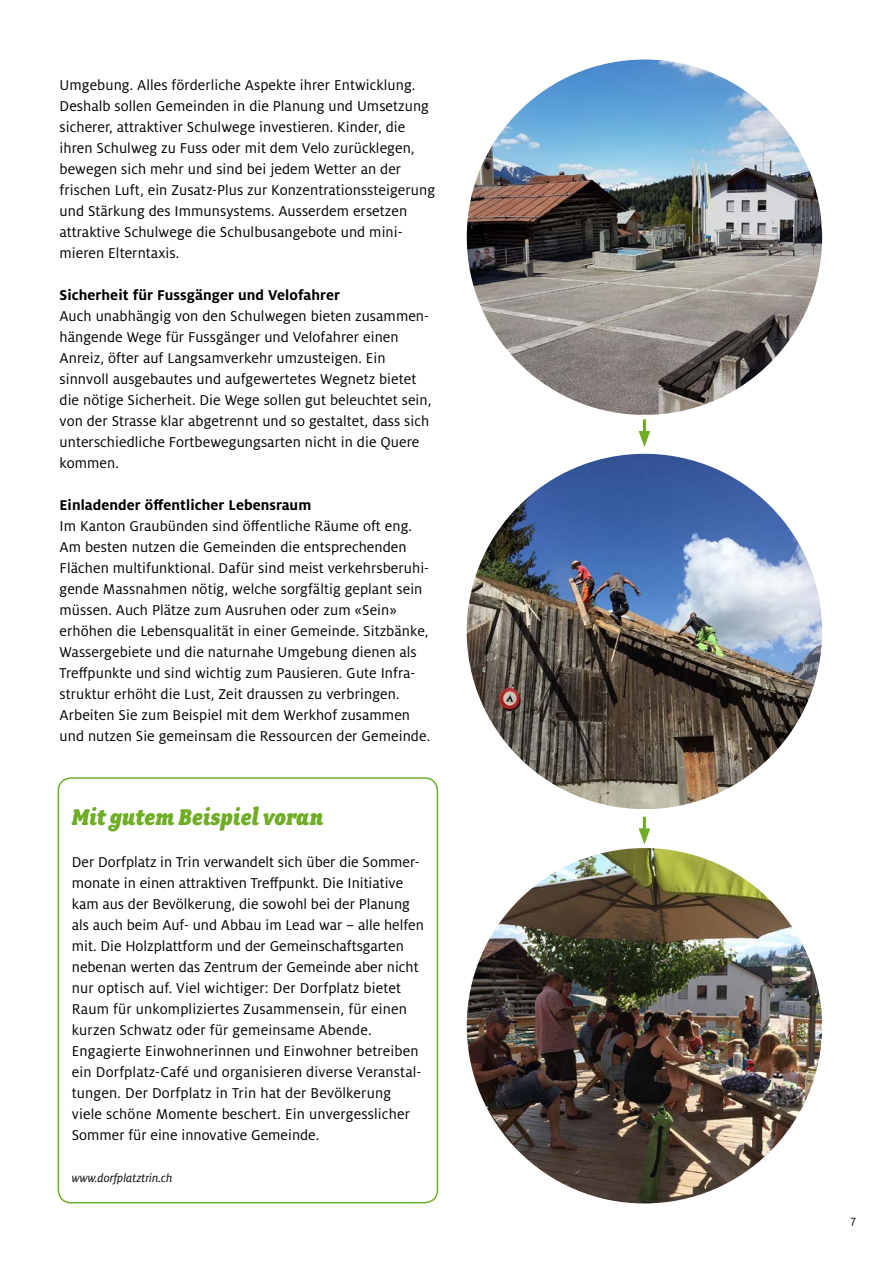
<style>
.page{position:relative;width:893px;height:1263px;background:#fff}
.page>*{position:absolute;margin:0;border:0;box-sizing:border-box;transform-origin:0 0}
.t1{font:italic 900 25.5px "Fairplex Narrow";letter-spacing:.01em;color:#6ead25}
.t2{font:15.75px/21px "Milo OT";letter-spacing:.005em;color:#000}
.t3{font:700 15.75px "Milo OT";letter-spacing:.005em;color:#000}
.t4{font:italic 12.75px "Milo OT";color:#000}
.t5{font:12.75px "Milo OT";color:#000}
</style>
<div class="page">
<img style="left:467px;top:60px;width:355px;height:355px;border-radius:176px">
<img style="left:467px;top:454px;width:355px;height:355px;border-radius:176px">
<img style="left:467px;top:848px;width:355px;height:355px;border-radius:178px">
<div style="left:58px;top:777px;width:380px;height:426px;border:2px solid #6ead25;border-radius:13px"></div>
<hr style="left:643px;top:419px;width:3px;height:18px;background:#6ead25">
<svg style="left:639px;top:431px;width:11px;height:16px"></svg>
<hr style="left:643px;top:817px;width:3px;height:17px;background:#6ead25">
<svg style="left:639px;top:828px;width:11px;height:16px"></svg>
<p class="t2" style="left:60px;top:75px;width:377px">Umgebung. Alles förderliche Aspekte ihrer Entwicklung.<br>Deshalb sollen Gemeinden in die Planung und Umsetzung sicherer, attraktiver Schulwege investieren. Kinder, die ihren Schulweg zu Fuss oder mit dem Velo zurücklegen, bewegen sich mehr und sind bei jedem Wetter an der frischen Luft, ein Zusatz-Plus zur Konzentrationssteigerung und Stärkung des Immunsystems. Ausserdem ersetzen attraktive Schulwege die Schulbusangebote und mini&shy;mieren Elterntaxis.</p>
<p class="t3" style="left:60px;top:286px;width:282px">Sicherheit für Fussgänger und Velofahrer</p>
<p class="t2" style="left:60px;top:306px;width:374px">Auch unabhängig von den Schulwegen bieten zusammen&shy;hängende Wege für Fussgänger und Velofahrer einen Anreiz, öfter auf Langsamverkehr umzusteigen. Ein sinnvoll ausgebautes und aufgewertetes Wegnetz bietet die nötige Sicherheit. Die Wege sollen gut beleuchtet sein, von der Strasse klar abgetrennt und so gestaltet, dass sich unterschiedliche Fortbewegungsarten nicht in die Quere kommen.</p>
<p class="t3" style="left:60px;top:496px;width:253px">Einladender öffentlicher Lebensraum</p>
<p class="t2" style="left:60px;top:516px;width:372px">Im Kanton Graubünden sind öffentliche Räume oft eng.<br>Am besten nutzen die Gemeinden die entsprechenden Flächen multifunktional. Dafür sind meist verkehrsberuhi&shy;gende Massnahmen nötig, welche sorgfältig geplant sein müssen. Auch Plätze zum Ausruhen oder zum «Sein» erhöhen die Lebensqualität in einer Gemeinde. Sitzbänke, Wassergebiete und die naturnahe Umgebung dienen als Treffpunkte und sind wichtig zum Pausieren. Gute Infra&shy;struktur erhöht die Lust, Zeit draussen zu verbringen.<br>Arbeiten Sie zum Beispiel mit dem Werkhof zusammen und nutzen Sie gemeinsam die Ressourcen der Gemeinde.</p>
<h1 class="t1" style="left:72px;top:802px;width:253px">Mit gutem Beispiel voran</h1>
<p class="t2" style="left:72px;top:852px;width:354px">Der Dorfplatz in Trin verwandelt sich über die Sommer&shy;monate in einen attraktiven Treffpunkt. Die Initiative kam aus der Bevölkerung, die sowohl bei der Planung als auch beim Auf- und Abbau im Lead war – alle helfen mit. Die Holzplattform und der Gemeinschaftsgarten nebenan werten das Zentrum der Gemeinde aber nicht nur optisch auf. Viel wichtiger: Der Dorfplatz bietet Raum für unkompliziertes Zusammensein, für einen kurzen Schwatz oder für gemeinsame Abende.<br>Engagierte Einwohnerinnen und Einwohner betreiben ein Dorfplatz-Café und organisieren diverse Veranstal&shy;tungen. Der Dorfplatz in Trin hat der Bevölkerung viele schöne Momente beschert. Ein unvergesslicher Sommer für eine innovative Gemeinde.</p>
<p class="t4" style="left:72px;top:1171px;width:102px">www.dorfplatztrin.ch</p>
<p class="t5" style="left:850px;top:1213px;width:7px">7</p>
</div>
